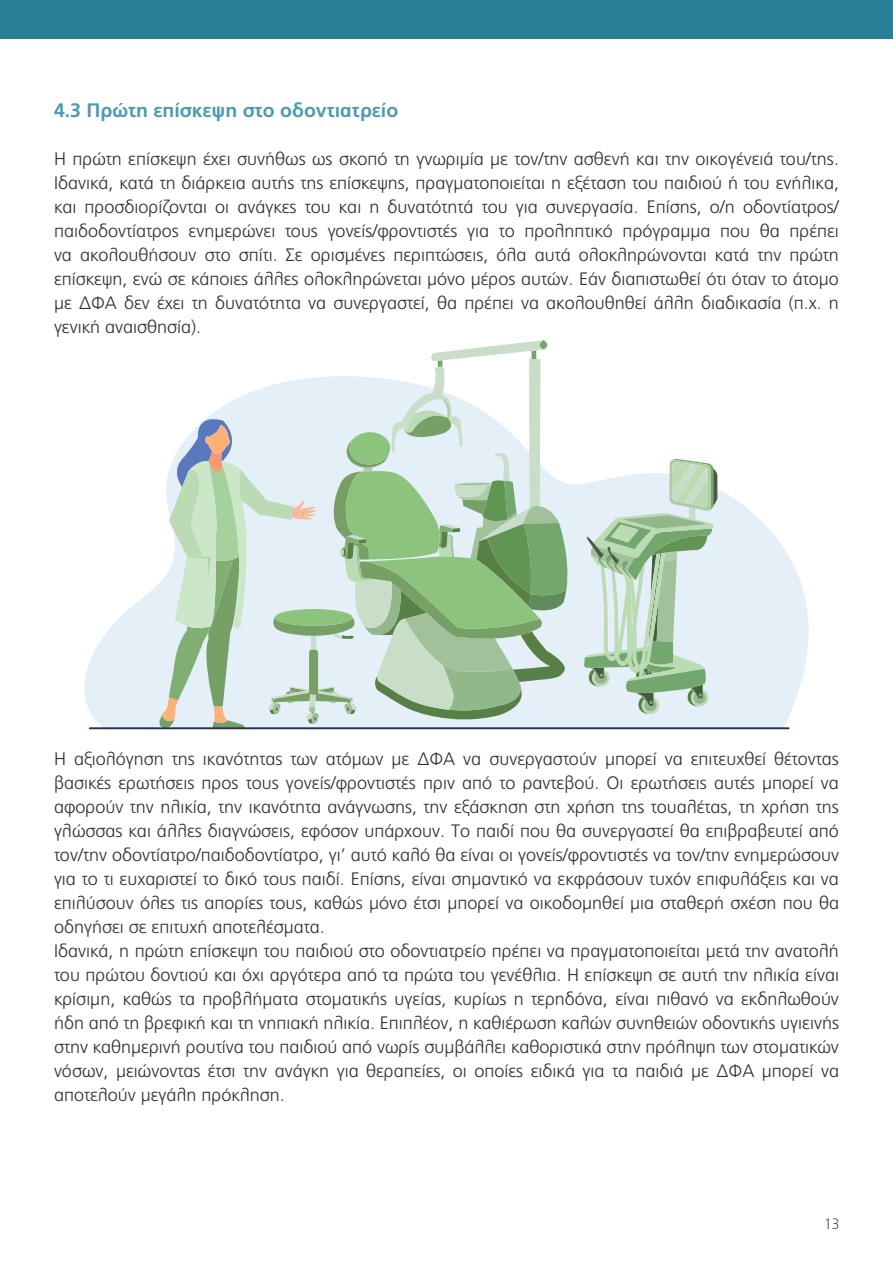
<style>
.page{position:relative;width:893px;height:1263px;background:#fff}
.page>*{position:absolute;margin:0;border:0;box-sizing:border-box;transform-origin:0 0}
.t1{font:700 19.5px "PF Catalog";color:#4c9bb2}
.t2{font:300 18px/24px "PF Catalog";color:#312f30;text-align:justify}
.t3{font:100 15px "PF Catalog";color:#312f30}
</style>
<div class="page">
<svg style="left:84px;top:483px;width:725px;height:246px;fill:#e4eff8"></svg>
<svg style="left:584px;top:459px;width:134px;height:255px"></svg>
<svg style="left:156px;top:340px;width:415px;height:390px"></svg>
<hr style="left:89px;top:727px;width:700px;height:2px;background:#243553">
<div style="left:0;top:0;width:893px;height:38px;background:#297f95"></div>
<p class="t1" style="left:54px;top:98px;width:346px">4.3 Πρώτη επίσκεψη στο οδοντιατρείο</p>
<p class="t2" style="left:54px;top:147px;width:786px">Η πρώτη επίσκεψη έχει συνήθως ως σκοπό τη γνωριμία με τον/την ασθενή και την οικογένειά του/της.<br>Ιδανικά, κατά τη διάρκεια αυτής της επίσκεψης, πραγματοποιείται η εξέταση του παιδιού ή του ενήλικα, και προσδιορίζονται οι ανάγκες του και η δυνατότητά του για συνεργασία. Επίσης, ο/η οδοντίατρος/ παιδοδοντίατρος ενημερώνει τους γονείς/φροντιστές για το προληπτικό πρόγραμμα που θα πρέπει να ακολουθήσουν στο σπίτι. Σε ορισμένες περιπτώσεις, όλα αυτά ολοκληρώνονται κατά την πρώτη επίσκεψη, ενώ σε κάποιες άλλες ολοκληρώνεται μόνο μέρος αυτών. Εάν διαπιστωθεί ότι όταν το άτομο με ΔΦΑ δεν έχει τη δυνατότητα να συνεργαστεί, θα πρέπει να ακολουθηθεί άλλη διαδικασία (π.χ. η γενική αναισθησία).</p>
<p class="t2" style="left:54px;top:747px;width:787px;text-align:left">Η αξιολόγηση της ικανότητας των ατόμων με ΔΦΑ να συνεργαστούν μπορεί να επιτευχθεί θέτοντας βασικές ερωτήσεις προς τους γονείς/φροντιστές πριν από το ραντεβού. Οι ερωτήσεις αυτές μπορεί να αφορούν την ηλικία, την ικανότητα ανάγνωσης, την εξάσκηση στη χρήση της τουαλέτας, τη χρήση της γλώσσας και άλλες διαγνώσεις, εφόσον υπάρχουν. Το παιδί που θα συνεργαστεί θα επιβραβευτεί από τον/την οδοντίατρο/παιδοδοντίατρο, γι’ αυτό καλό θα είναι οι γονείς/φροντιστές να τον/την ενημερώσουν για το τι ευχαριστεί το δικό τους παιδί. Επίσης, είναι σημαντικό να εκφράσουν τυχόν επιφυλάξεις και να επιλύσουν όλες τις απορίες τους, καθώς μόνο έτσι μπορεί να οικοδομηθεί μια σταθερή σχέση που θα οδηγήσει σε επιτυχή αποτελέσματα.<br>Ιδανικά, η πρώτη επίσκεψη του παιδιού στο οδοντιατρείο πρέπει να πραγματοποιείται μετά την ανατολή του πρώτου δοντιού και όχι αργότερα από τα πρώτα του γενέθλια. Η επίσκεψη σε αυτή την ηλικία είναι κρίσιμη, καθώς τα προβλήματα στοματικής υγείας, κυρίως η τερηδόνα, είναι πιθανό να εκδηλωθούν ήδη από τη βρεφική και τη νηπιακή ηλικία. Επιπλέον, η καθιέρωση καλών συνηθειών οδοντικής υγιεινής στην καθημερινή ρουτίνα του παιδιού από νωρίς συμβάλλει καθοριστικά στην πρόληψη των στοματικών νόσων, μειώνοντας έτσι την ανάγκη για θεραπείες, οι οποίες ειδικά για τα παιδιά με ΔΦΑ μπορεί να αποτελούν μεγάλη πρόκληση.</p>
<p class="t3" style="left:824px;top:1216px;width:16px">13</p>
</div>
